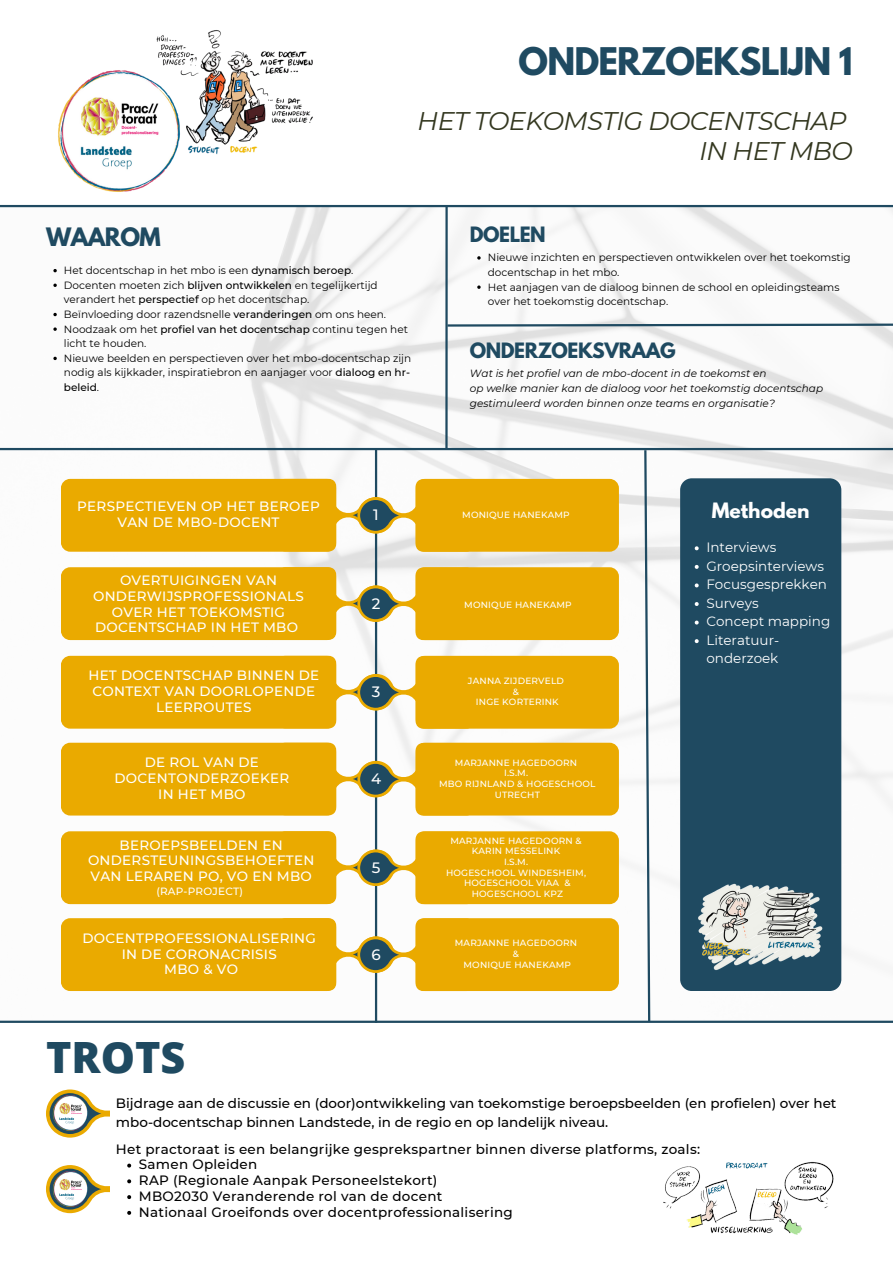
<style>
.page{position:relative;width:893px;height:1263px;background:#fff}
.page>*{position:absolute;margin:0;border:0;box-sizing:border-box;transform-origin:0 0}
.t1{font:800 43.12px "Open Sans";color:#1f4a61}
.t2{font:700 33.75px "League Spartan";letter-spacing:-.025em;color:#1f4a61}
.t3{font:italic 25.5px/30.4px "Montserrat";letter-spacing:-.025em;color:#33371f;text-align:right}
.t4{font:700 22.5px "League Spartan";letter-spacing:-.025em;color:#1f4a61}
.t5{font:700 18.75px "League Spartan";letter-spacing:-.025em;color:#1f4a61}
.t6{font:700 18.75px "League Spartan";color:#fff}
.t7{font:500 15px "Montserrat";color:#fff}
.t8{font:500 13.5px/15.8px "Montserrat";letter-spacing:.02em;color:#fff;text-align:center}
.t9{font:500 13.5px/15.8px "Montserrat";letter-spacing:.02em;color:#000}
.t10{font:500 13.5px/18.6px "Montserrat";color:#000}
.t11{font:13.5px/18.6px "Montserrat";color:#fff}
.t12{font:10.5px/14.6px "Montserrat";color:#000}
.t13{font:italic 10.5px/14.6px "Montserrat";color:#000}
.t14{font:500 10.5px "Montserrat";letter-spacing:.02em;color:#fff}
.t15{font:500 9px/10.6px "Montserrat";letter-spacing:.02em;color:#fff;text-align:center}
.s1{font-weight:500}
</style>
<div class="page">
<img style="left:0;top:207px;width:893px;height:814px">
<hr style="left:0;top:448px;width:893px;height:2px;background:#1f4a61">
<hr style="left:0;top:1021px;width:893px;height:2px;background:#1f4a61">
<div style="left:680px;top:479px;width:161px;height:512px;background:#1f4a61;border-radius:12px"></div>
<svg style="left:643px;top:450px;width:8px;height:573px"></svg>
<hr style="left:0;top:205px;width:893px;height:2px;background:#1f4a61">
<hr style="left:445px;top:206px;width:3px;height:243px;background:#1f4a61">
<svg style="left:445px;top:322px;width:448px;height:6px"></svg>
<hr style="left:375px;top:448px;width:2px;height:575px;background:#1f4a61">
<div style="left:61px;top:479px;width:275px;height:73px;background:#eaaa00;border-radius:9px"></div>
<svg style="left:278px;top:479px;width:144px;height:73px"></svg>
<div style="left:416px;top:479px;width:203px;height:73px;background:#eaaa00;border-radius:9px"></div>
<div style="left:61px;top:567px;width:275px;height:73px;background:#eaaa00;border-radius:9px"></div>
<svg style="left:278px;top:567px;width:144px;height:73px"></svg>
<div style="left:416px;top:567px;width:203px;height:73px;background:#eaaa00;border-radius:9px"></div>
<div style="left:61px;top:656px;width:275px;height:73px;background:#eaaa00;border-radius:9px"></div>
<svg style="left:278px;top:656px;width:144px;height:73px"></svg>
<div style="left:416px;top:656px;width:203px;height:73px;background:#eaaa00;border-radius:9px"></div>
<div style="left:61px;top:743px;width:275px;height:72px;background:#eaaa00;border-radius:9px"></div>
<svg style="left:330px;top:743px;width:92px;height:72px"></svg>
<div style="left:416px;top:743px;width:203px;height:72px;background:#eaaa00;border-radius:9px"></div>
<div style="left:61px;top:831px;width:275px;height:73px;background:#eaaa00;border-radius:9px"></div>
<svg style="left:278px;top:831px;width:144px;height:73px"></svg>
<div style="left:416px;top:831px;width:203px;height:73px;background:#eaaa00;border-radius:9px"></div>
<div style="left:61px;top:918px;width:275px;height:73px;background:#eaaa00;border-radius:9px"></div>
<svg style="left:278px;top:918px;width:144px;height:73px"></svg>
<div style="left:416px;top:918px;width:203px;height:73px;background:#eaaa00;border-radius:9px"></div>
<svg style="left:46px;top:1089px;width:63px;height:125px"></svg>
<img style="left:49px;top:1167px;width:43px;height:43px">
<svg style="left:127px;top:1163px;width:4px;height:4px"></svg>
<svg style="left:127px;top:1179px;width:4px;height:4px"></svg>
<svg style="left:127px;top:1195px;width:4px;height:4px"></svg>
<svg style="left:127px;top:1211px;width:4px;height:4px"></svg>
<img style="left:663px;top:1162px;width:171px;height:73px">
<img style="left:669px;top:853px;width:172px;height:130px">
<svg style="left:53px;top:269px;width:4px;height:3px"></svg>
<svg style="left:53px;top:284px;width:4px;height:3px"></svg>
<svg style="left:53px;top:313px;width:4px;height:3px"></svg>
<svg style="left:53px;top:327px;width:4px;height:4px"></svg>
<svg style="left:53px;top:357px;width:4px;height:3px"></svg>
<svg style="left:477px;top:256px;width:3px;height:4px"></svg>
<svg style="left:477px;top:285px;width:3px;height:4px"></svg>
<svg style="left:694px;top:546px;width:4px;height:4px"></svg>
<svg style="left:694px;top:565px;width:4px;height:4px"></svg>
<svg style="left:694px;top:583px;width:4px;height:4px"></svg>
<svg style="left:694px;top:602px;width:4px;height:4px"></svg>
<svg style="left:694px;top:639px;width:4px;height:4px"></svg>
<img style="left:46px;top:70px;width:148px;height:135px">
<img style="left:142px;top:30px;width:171px;height:139px">
<h2 class="t2" style="left:518px;top:45px;width:336px">ONDERZOEKSLIJN 1</h2>
<h3 class="t3" style="left:417px;top:105px;width:437px">HET TOEKOMSTIG DOCENTSCHAP<br>IN HET MBO</h3>
<h3 class="t4" style="left:46px;top:225px;width:116px">WAAROM</h3>
<p class="t12" style="left:64px;top:263px;width:349px">Het docentschap in het mbo is een <span class="s1">dynamisch beroep</span>.<br>Docenten moeten zich <span class="s1">blijven ontwikkelen</span> en tegelijkertijd verandert het <span class="s1">perspectief</span> op het docentschap.<br>Beïnvloeding door razendsnelle <span class="s1">veranderingen</span> om ons heen.<br>Noodzaak om het <span class="s1">profiel van het docentschap</span> continu tegen het licht te houden.<br>Nieuwe beelden en perspectieven over het mbo-docentschap zijn nodig als kijkkader, inspiratiebron en aanjager voor <span class="s1">dialoog en hr&shy;beleid</span>.</p>
<h3 class="t5" style="left:470px;top:225px;width:77px">DOELEN</h3>
<p class="t12" style="left:488px;top:250px;width:364px">Nieuwe inzichten en perspectieven ontwikkelen over het toekomstig docentschap in het mbo.<br>Het aanjagen van de dialoog binnen de school en opleidingsteams over het toekomstig docentschap.</p>
<h3 class="t5" style="left:470px;top:341px;width:207px">ONDERZOEKSVRAAG</h3>
<p class="t13" style="left:470px;top:366px;width:355px">Wat is het profiel van de mbo-docent in de toekomst en<br>op welke manier kan de dialoog voor het toekomstig docentschap gestimuleerd worden binnen onze teams en organisatie?</p>
<p class="t8" style="left:77px;top:499px;width:244px">PERSPECTIEVEN OP HET BEROEP<br>VAN DE MBO-DOCENT</p>
<h3 class="t7" style="left:373px;top:506px;width:7px">1</h3>
<p class="t15" style="left:462px;top:509px;width:109px">MONIQUE HANEKAMP</p>
<p class="t8" style="left:93px;top:572px;width:212px">OVERTUIGINGEN VAN<br>ONDERWIJSPROFESSIONALS<br>OVER HET TOEKOMSTIG<br>DOCENTSCHAP IN HET MBO</p>
<p class="t8" style="left:88px;top:668px;width:232px">HET DOCENTSCHAP BINNEN DE<br>CONTEXT VAN DOORLOPENDE<br>LEERROUTES</p>
<p class="t8" style="left:115px;top:754px;width:176px">DE ROL VAN DE<br>DOCENTONDERZOEKER<br>IN HET MBO</p>
<p class="t8" style="left:88px;top:837px;width:228px">BEROEPSBEELDEN EN<br>ONDERSTEUNINGSBEHOEFTEN<br>VAN LERAREN PO, VO EN MBO</p>
<p class="t14" style="left:156px;top:884px;width:88px">(RAP-PROJECT)</p>
<p class="t8" style="left:83px;top:930px;width:235px">DOCENTPROFESSIONALISERING<br>IN DE CORONACRISIS<br>MBO &amp; VO</p>
<h1 class="t1" style="left:46px;top:1026px;width:141px">TROTS</h1>
<h3 class="t7" style="left:372px;top:594px;width:10px">2</h3>
<p class="t15" style="left:464px;top:600px;width:109px">MONIQUE HANEKAMP</p>
<h3 class="t7" style="left:372px;top:683px;width:10px">3</h3>
<p class="t15" style="left:468px;top:675px;width:98px">JANNA ZIJDERVELD &amp;<br>INGE KORTERINK</p>
<h3 class="t7" style="left:371px;top:769px;width:12px">4</h3>
<h3 class="t7" style="left:372px;top:858px;width:10px">5</h3>
<p class="t15" style="left:439px;top:757px;width:158px">MARJANNE HAGEDOORN<br>I.S.M.<br>MBO RIJNLAND &amp; HOGESCHOOL<br>UTRECHT</p>
<p class="t15" style="left:446px;top:835px;width:141px">MARJANNE HAGEDOORN &amp;<br>KARIN MESSELINK<br>I.S.M.<br>HOGESCHOOL WINDESHEIM,<br>HOGESCHOOL VIAA &amp;<br>HOGESCHOOL KPZ</p>
<h3 class="t7" style="left:371px;top:945px;width:11px">6</h3>
<p class="t15" style="left:455px;top:938px;width:124px">MARJANNE HAGEDOORN &amp;<br>MONIQUE HANEKAMP</p>
<h3 class="t6" style="left:712px;top:501px;width:99px">Methoden</h3>
<p class="t11" style="left:706px;top:538px;width:125px">Interviews<br>Groepsinterviews<br>Focusgesprekken<br>Surveys<br>Concept mapping<br>Literatuur&shy;onderzoek</p>
<p class="t10" style="left:116px;top:1094px;width:722px">Bijdrage aan de discussie en (door)ontwikkeling van toekomstige beroepsbeelden (en profielen) over het mbo-docentschap binnen Landstede, in de regio en op landelijk niveau.</p>
<p class="t9" style="left:116px;top:1141px;width:585px">Het practoraat is een belangrijke gesprekspartner binnen diverse platforms, zoals:</p>
<p class="t9" style="left:139px;top:1156px;width:375px">Samen Opleiden<br>RAP (Regionale Aanpak Personeelstekort)<br>MBO2030 Veranderende rol van de docent Nationaal Groeifonds over docentprofessionalisering</p>
</div>
